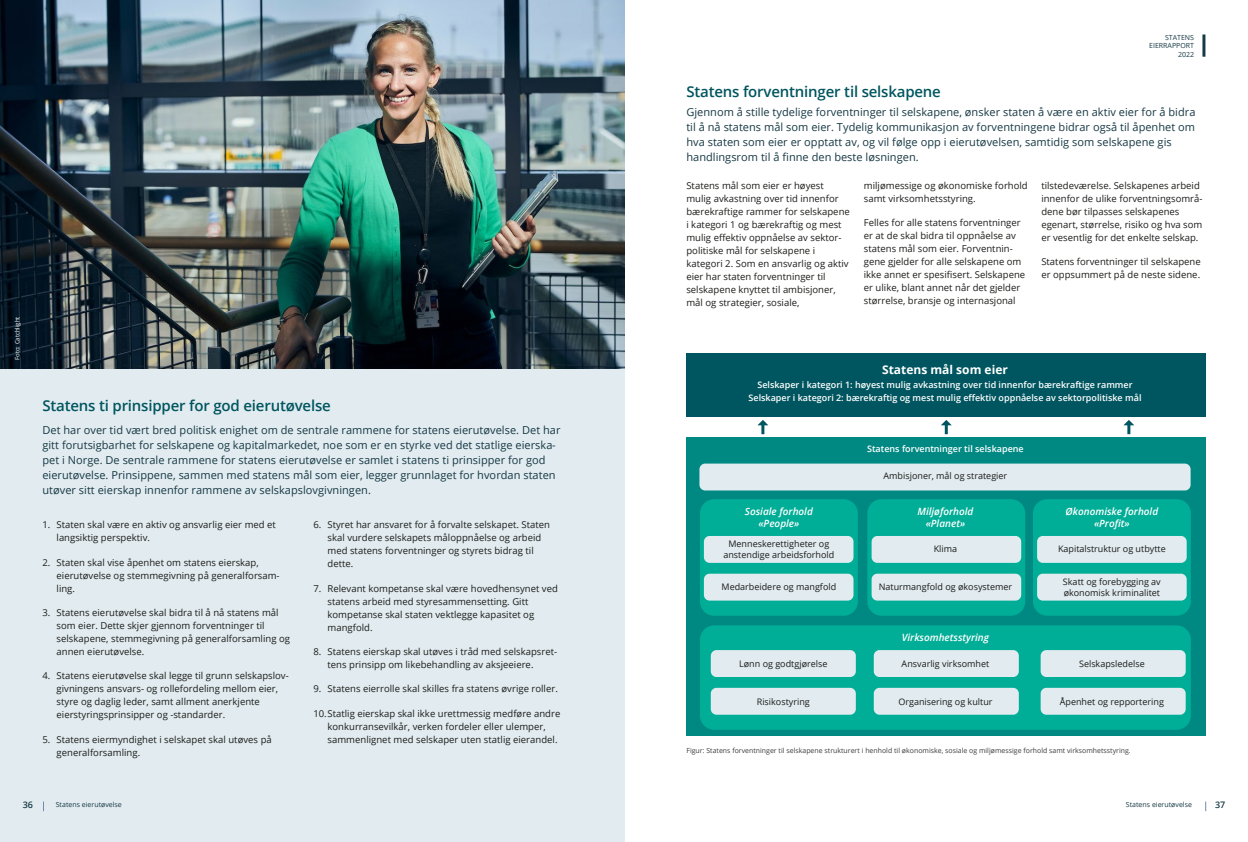
<style>
.page{position:relative;width:1248px;height:842px;background:#fff}
.page>*{position:absolute;margin:0;border:0;box-sizing:border-box;transform-origin:0 0}
.Mellom_blå_stor{font:600 15px "Open Sans";letter-spacing:-.01em;color:#00555f}
.t1{font:700 12px "Open Sans";color:#fff}
.Kapittelsider_ingres{font:11px/15px "Open Sans";letter-spacing:.005em;color:#173945}
.t2{font:italic 600 10px/12px "Open Sans";color:#fff;text-align:center}
.Brødtekst_talliste{font:9.5px/13px "Open Sans";letter-spacing:.005em;color:#1d1d1b}
.Brødtekst{font:9.5px/13px "Open Sans";letter-spacing:.005em;color:#1d1d1b}
.t3{font:9px/11px "Open Sans";color:#1b1b1a;text-align:center}
.t4{font:600 9px/13px "Open Sans";color:#fff;text-align:center}
.t5{font:600 9px "Open Sans";color:#173945}
.Figur_brød_7pkt{font:7px "Open Sans";letter-spacing:.005em;color:#3d3d3c}
.t6{font:7px/8.4px "Open Sans";color:#173945;text-align:right}
.t7{font:6px "Open Sans";color:#fff}
</style>
<div class="page">
<div style="left:0;top:0;width:624px;height:842px;background:#e2ecf0"></div>
<img style="left:0;top:0;width:624px;height:369px">
<div style="left:686px;top:437px;width:519px;height:298px;background:#008983"></div>
<div style="left:686px;top:353px;width:519px;height:63px;background:#005660"></div>
<div style="left:700px;top:499px;width:157px;height:117px;background:#00ad96;border-radius:14px"></div>
<div style="left:867px;top:499px;width:158px;height:117px;background:#00ad96;border-radius:14px"></div>
<div style="left:1032px;top:499px;width:158px;height:117px;background:#00ad96;border-radius:14px"></div>
<div style="left:700px;top:625px;width:490px;height:105px;background:#00ad96;border-radius:14px"></div>
<div style="left:703px;top:536px;width:150px;height:27px;background:#e2ecf0;border-radius:6px"></div>
<div style="left:699px;top:464px;width:491px;height:26px;background:#e2ecf0;border-radius:6px"></div>
<div style="left:703px;top:574px;width:150px;height:27px;background:#e2ecf0;border-radius:6px"></div>
<div style="left:871px;top:536px;width:150px;height:27px;background:#e2ecf0;border-radius:6px"></div>
<div style="left:871px;top:574px;width:150px;height:27px;background:#e2ecf0;border-radius:6px"></div>
<div style="left:1036px;top:536px;width:150px;height:27px;background:#e2ecf0;border-radius:6px"></div>
<div style="left:1036px;top:574px;width:150px;height:27px;background:#e2ecf0;border-radius:6px"></div>
<div style="left:1040px;top:650px;width:145px;height:27px;background:#e2ecf0;border-radius:6px"></div>
<div style="left:1040px;top:688px;width:145px;height:27px;background:#e2ecf0;border-radius:6px"></div>
<div style="left:873px;top:650px;width:145px;height:27px;background:#e2ecf0;border-radius:6px"></div>
<div style="left:873px;top:688px;width:145px;height:27px;background:#e2ecf0;border-radius:6px"></div>
<div style="left:710px;top:650px;width:145px;height:27px;background:#e2ecf0;border-radius:6px"></div>
<div style="left:710px;top:688px;width:145px;height:27px;background:#e2ecf0;border-radius:6px"></div>
<svg style="left:757px;top:420px;width:11px;height:14px"></svg>
<svg style="left:941px;top:420px;width:10px;height:14px"></svg>
<svg style="left:1123px;top:420px;width:11px;height:14px"></svg>
<hr style="left:1202px;top:34px;width:3px;height:23px;background:#173945">
<p class="t6" style="left:1148px;top:33px;width:46px">STATENS<br>EIERRAPPORT<br>2022</p>
<p class="t7" style="left:13px;top:360px;width:45px;rotate:-90deg">Foto: Catchlight</p>
<p class="Mellom_blå_stor" style="left:42px;top:395px;width:290px">Statens ti prinsipper for god eierutøvelse</p>
<p class="Kapittelsider_ingres" style="left:42px;top:422px;width:519px">Det har over tid vært bred politisk enighet om de sentrale rammene for statens eierutøvelse. Det har gitt forutsigbarhet for selskapene og kapitalmarkedet, noe som er en styrke ved det statlige eierska&shy;pet i Norge. De sentrale rammene for statens eierutøvelse er samlet i statens ti prinsipper for god eierutøvelse. Prinsippene, sammen med statens mål som eier, legger grunnlaget for hvordan staten utøver sitt eierskap innenfor rammene av selskapslovgivningen.</p>
<p class="Brødtekst_talliste" style="left:57px;top:518px;width:221px;text-indent:-14px">1. Staten skal være en aktiv og ansvarlig eier med et langsiktig perspektiv.</p>
<p class="Brødtekst_talliste" style="left:57px;top:555px;width:224px;text-indent:-14px">2. Staten skal vise åpenhet om statens eierskap, eierutøvelse og stemmegivning på generalforsam&shy;ling.</p>
<p class="Brødtekst_talliste" style="left:57px;top:606px;width:235px;text-indent:-14px">3. Statens eierutøvelse skal bidra til å nå statens mål som eier. Dette skjer gjennom forventninger til selskapene, stemmegivning på generalforsamling og annen eierutøvelse.</p>
<p class="Brødtekst_talliste" style="left:57px;top:669px;width:234px;text-indent:-14px">4. Statens eierutøvelse skal legge til grunn selskapslov&shy;givningens ansvars- og rollefordeling mellom eier, styre og daglig leder, samt allment anerkjente eierstyringsprinsipper og -standarder.</p>
<p class="Brødtekst_talliste" style="left:57px;top:732px;width:217px;text-indent:-14px">5. Statens eiermyndighet i selskapet skal utøves på generalforsamling.</p>
<p class="Brødtekst_talliste" style="left:327px;top:518px;width:224px;text-indent:-14px">6. Styret har ansvaret for å forvalte selskapet. Staten skal vurdere selskapets måloppnåelse og arbeid med statens forventninger og styrets bidrag til dette.</p>
<p class="Brødtekst_talliste" style="left:327px;top:581px;width:232px;text-indent:-14px">7. Relevant kompetanse skal være hovedhensynet ved statens arbeid med styresammensetting. Gitt kompetanse skal staten vektlegge kapasitet og mangfold.</p>
<p class="Brødtekst_talliste" style="left:327px;top:645px;width:231px;text-indent:-14px">8. Statens eierskap skal utøves i tråd med selskapsret&shy;tens prinsipp om likebehandling av aksjeeiere.</p>
<p class="Brødtekst_talliste" style="left:313px;top:682px;width:246px">9. Statens eierrolle skal skilles fra statens øvrige roller.</p>
<p class="Brødtekst_talliste" style="left:327px;top:706px;width:234px;text-indent:-14px">10.Statlig eierskap skal ikke urettmessig medføre andre konkurransevilkår, verken fordeler eller ulemper, sammenlignet med selskaper uten statlig eierandel.</p>
<p class="Mellom_blå_stor" style="left:686px;top:81px;width:256px">Statens forventninger til selskapene</p>
<p class="Kapittelsider_ingres" style="left:686px;top:104px;width:510px">Gjennom å stille tydelige forventninger til selskapene, ønsker staten å være en aktiv eier for å bidra til å nå statens mål som eier. Tydelig kommunikasjon av forventningene bidrar også til åpenhet om hva staten som eier er opptatt av, og vil følge opp i eierutøvelsen, samtidig som selskapene gis handlingsrom til å finne den beste løsningen.</p>
<p class="Brødtekst" style="left:686px;top:179px;width:165px">Statens mål som eier er høyest mulig avkastning over tid innenfor bærekraftige rammer for selskapene i kategori 1 og bærekraftig og mest mulig effektiv oppnåelse av sektor&shy;politiske mål for selskapene i kategori 2. Som en ansvarlig og aktiv eier har staten forventninger til selskapene knyttet til ambisjoner, mål og strategier, sosiale,</p>
<p class="Brødtekst" style="left:863px;top:179px;width:165px">miljømessige og økonomiske forhold samt virksomhetsstyring.</p>
<p class="Brødtekst" style="left:1041px;top:179px;width:163px">tilstedeværelse. Selskapenes arbeid innenfor de ulike forventningsområ&shy;dene bør tilpasses selskapenes egenart, størrelse, risiko og hva som er vesentlig for det enkelte selskap.</p>
<p class="Brødtekst" style="left:1041px;top:255px;width:161px">Statens forventninger til selskapene er oppsummert på de neste sidene.</p>
<p class="Brødtekst" style="left:863px;top:216px;width:163px">Felles for alle statens forventninger er at de skal bidra til oppnåelse av statens mål som eier. Forventnin&shy;gene gjelder for alle selskapene om ikke annet er spesifisert. Selskapene er ulike, blant annet når det gjelder størrelse, bransje og internasjonal</p>
<p class="t1" style="left:882px;top:361px;width:127px">Statens mål som eier</p>
<p class="t4" style="left:748px;top:378px;width:394px">Selskaper i kategori 1: høyest mulig avkastning over tid innenfor bærekraftige rammer<br>Selskaper i kategori 2: bærekraftig og mest mulig effektiv oppnåelse av sektorpolitiske mål</p>
<p class="t4" style="left:867px;top:442px;width:158px">Statens forventninger til selskapene</p>
<p class="t3" style="left:883px;top:470px;width:125px">Ambisjoner, mål og strategier</p>
<p class="t2" style="left:744px;top:505px;width:70px">Sosiale forhold «People»</p>
<p class="t2" style="left:917px;top:505px;width:58px">Miljøforhold «Planet»</p>
<p class="t2" style="left:1065px;top:505px;width:94px">Økonomiske forhold «Profit»</p>
<p class="t3" style="left:723px;top:538px;width:112px">Menneskerettigheter og anstendige arbeidsforhold</p>
<p class="t3" style="left:933px;top:543px;width:25px">Klima</p>
<p class="t3" style="left:1057px;top:543px;width:109px">Kapitalstruktur og utbytte</p>
<p class="t3" style="left:721px;top:581px;width:116px">Medarbeidere og mangfold</p>
<p class="t3" style="left:878px;top:581px;width:135px">Naturmangfold og økosystemer</p>
<p class="t3" style="left:1062px;top:576px;width:99px;text-align:left">Skatt og forebygging av økonomisk kriminalitet</p>
<p class="t2" style="left:901px;top:631px;width:89px">Virksomhetsstyring</p>
<p class="t3" style="left:739px;top:657px;width:90px">Lønn og godtgjørelse</p>
<p class="t3" style="left:756px;top:696px;width:54px">Risikostyring</p>
<p class="t3" style="left:901px;top:657px;width:89px">Ansvarlig virksomhet</p>
<p class="t3" style="left:898px;top:696px;width:96px">Organisering og kultur</p>
<p class="t3" style="left:1078px;top:657px;width:67px">Selskapsledelse</p>
<p class="t3" style="left:1059px;top:696px;width:106px">Åpenhet og repportering</p>
<p class="Figur_brød_7pkt" style="left:686px;top:745px;width:446px">Figur: Statens forventninger til selskapene strukturert i henhold til økonomiske, sosiale og miljømessige forhold samt virksomhetsstyring.</p>
<p class="t5" style="left:23px;top:799px;width:12px">36</p>
<p class="t6" style="left:56px;top:800px;width:68px">Statens eierutøvelse</p>
<p class="t6" style="left:1125px;top:800px;width:68px">Statens eierutøvelse</p>
<p class="t5" style="left:1214px;top:799px;width:12px">37</p>
</div>
